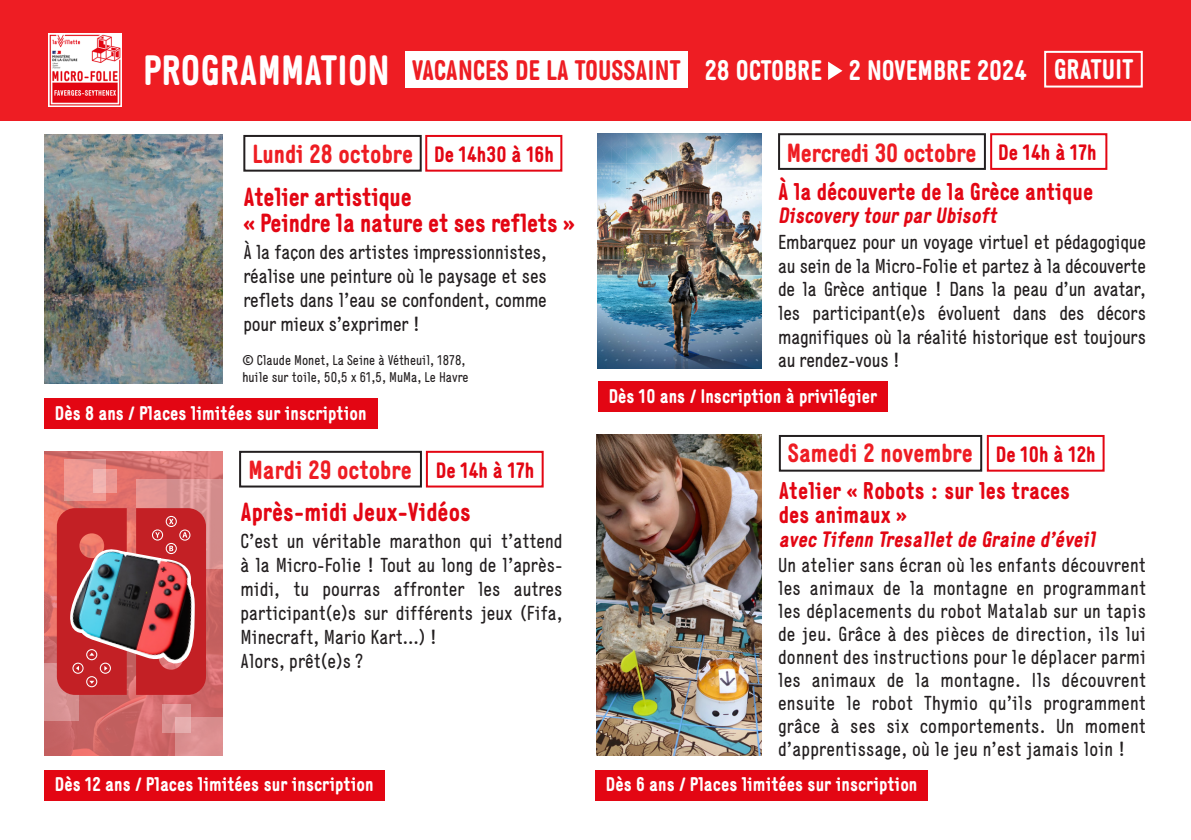
<style>
.page{position:relative;width:1191px;height:840px;background:#fff}
.page>*{position:absolute;margin:0;border:0;box-sizing:border-box;transform-origin:0 0}
.t1{font:700 42px "Generika";color:#fff}
.t2{font:700 28px "Generika";color:#fff}
.t3{font:700 28px "Generika";color:#ee1d23}
.t4{font:700 26px "Generika";letter-spacing:-.01em;color:#e30613}
.t5{font:700 26px "Generika";color:#ee1d23}
.t6{font:700 24px "Generika";letter-spacing:.005em;color:#e30613}
.t7{font:italic 700 22px "Generika";letter-spacing:.005em;color:#e30613}
.t8{font:700 22px "Generika";color:#e30613}
.t9{font:20px/23px "Generika";color:#231f20;text-align:justify}
.t10{font:700 19.6px "Generika";color:#fff}
.t11{font:14px "Generika";color:#231f20}
</style>
<div class="page">
<div style="left:243px;top:135px;width:179px;height:36px;border:2px solid #231f20"></div>
<div style="left:425px;top:135px;width:137px;height:36px;border:2px solid #e30613"></div>
<div style="left:44px;top:397px;width:334px;height:31px;background:#e30613"></div>
<div style="left:239px;top:450px;width:183px;height:37px;border:2px solid #231f20"></div>
<div style="left:426px;top:450px;width:117px;height:37px;border:2px solid #e30613"></div>
<div style="left:778px;top:133px;width:208px;height:37px;border:2px solid #231f20"></div>
<div style="left:990px;top:133px;width:117px;height:37px;border:2px solid #e30613"></div>
<div style="left:598px;top:380px;width:289px;height:31px;background:#e30613"></div>
<div style="left:986px;top:434px;width:118px;height:37px;border:2px solid #e30613"></div>
<div style="left:595px;top:769px;width:332px;height:31px;background:#e30613"></div>
<div style="left:779px;top:434px;width:203px;height:37px;border:2px solid #231f20"></div>
<img style="left:597px;top:434px;width:164px;height:321px">
<div style="left:44px;top:769px;width:341px;height:31px;background:#e30613"></div>
<div style="left:0;top:0;width:1191px;height:120px;background:#ee1d23"></div>
<img style="left:48px;top:33px;width:73px;height:73px">
<div style="left:405px;top:51px;width:283px;height:36px;background:#fff"></div>
<svg style="left:828px;top:62px;width:14px;height:18px"></svg>
<div style="left:1044px;top:51px;width:98px;height:36px;border:2px solid #fff"></div>
<img style="left:44px;top:135px;width:178px;height:248px">
<img style="left:598px;top:133px;width:163px;height:235px">
<svg style="left:44px;top:451px;width:178px;height:304px;background:#da7471"></svg>
<svg style="left:65px;top:459px;width:41px;height:34px"></svg>
<svg style="left:136px;top:479px;width:86px;height:14px"></svg>
<svg style="left:57px;top:721px;width:118px;height:34px;background:#cb6565"></svg>
<img style="left:44px;top:493px;width:178px;height:228px">
<svg style="left:163px;top:704px;width:28px;height:28px"></svg>
<svg style="left:175px;top:717px;width:47px;height:38px;background:#dd9495"></svg>
<svg style="left:93px;top:469px;width:23px;height:23px"></svg>
<p class="t1" style="left:143px;top:46px;width:248px">PROGRAMMATION</p>
<p class="t3" style="left:412px;top:53px;width:270px">VACANCES DE LA TOUSSAINT</p>
<p class="t2" style="left:704px;top:53px;width:323px">28 OCTOBRE 2 NOVEMBRE 2024</p>
<p class="t2" style="left:1053px;top:52px;width:81px">GRATUIT</p>
<p class="t5" style="left:252px;top:139px;width:162px">Lundi 28 octobre</p>
<p class="t8" style="left:434px;top:141px;width:121px">De 14h30 à 16h</p>
<p class="t4" style="left:243px;top:181px;width:170px">Atelier artistique</p>
<p class="t4" style="left:243px;top:207px;width:333px">« Peindre la nature et ses reflets »</p>
<p class="t9" style="left:243px;top:240px;width:305px;line-height:24px">À la façon des artistes impressionnistes, réalise une peinture où le paysage et ses reflets dans l’eau se confondent, comme pour mieux s’exprimer !</p>
<p class="t11" style="left:242px;top:352px;width:225px">© Claude Monet, La Seine à Vétheuil, 1878,</p>
<p class="t11" style="left:242px;top:369px;width:228px">huile sur toile, 50,5 x 61,5, MuMa, Le Havre</p>
<p class="t10" style="left:55px;top:401px;width:313px">Dès 8 ans / Places limitées sur inscription</p>
<p class="t5" style="left:248px;top:454px;width:165px">Mardi 29 octobre</p>
<p class="t8" style="left:436px;top:456px;width:100px">De 14h à 17h</p>
<p class="t4" style="left:240px;top:496px;width:232px">Après-midi Jeux-Vidéos</p>
<p class="t9" style="left:240px;top:529px;width:323px;line-height:24px">C’est un véritable marathon qui t’attend à la Micro-Folie ! Tout au long de l’après&shy;midi, tu pourras affronter les autres participant(e)s sur différents jeux (Fifa, Minecraft, Mario Kart…) !</p>
<p class="t9" style="left:240px;top:649px;width:124px">Alors, prêt(e)s ?</p>
<p class="t10" style="left:55px;top:772px;width:320px">Dès 12 ans / Places limitées sur inscription</p>
<p class="t5" style="left:787px;top:137px;width:191px">Mercredi 30 octobre</p>
<p class="t8" style="left:998px;top:139px;width:100px">De 14h à 17h</p>
<p class="t6" style="left:778px;top:177px;width:317px">À la découverte de la Grèce antique</p>
<p class="t7" style="left:778px;top:202px;width:220px">Discovery tour par Ubisoft</p>
<p class="t9" style="left:778px;top:230px;width:369px;line-height:23.6px">Embarquez pour un voyage virtuel et pédagogique au sein de la Micro-Folie et partez à la découverte de la Grèce antique ! Dans la peau d’un avatar, les participant(e)s évoluent dans des décors magnifiques où la réalité historique est toujours au rendez-vous !</p>
<p class="t10" style="left:609px;top:384px;width:270px">Dès 10 ans / Inscription à privilégier</p>
<p class="t5" style="left:788px;top:437px;width:186px">Samedi 2 novembre</p>
<p class="t8" style="left:995px;top:441px;width:101px">De 10h à 12h</p>
<p class="t6" style="left:779px;top:475px;width:293px">Atelier « Robots : sur les traces</p>
<p class="t6" style="left:779px;top:499px;width:129px">des animaux »</p>
<p class="t7" style="left:779px;top:525px;width:318px">avec Tifenn Tresallet de Graine d’éveil</p>
<p class="t9" style="left:778px;top:553px;width:369px">Un atelier sans écran où les enfants découvrent les animaux de la montagne en programmant les déplacements du robot Matalab sur un tapis de jeu. Grâce à des pièces de direction, ils lui donnent des instructions pour le déplacer parmi les animaux de la montagne. Ils découvrent ensuite le robot Thymio qu’ils programment grâce à ses six comportements. Un moment d’apprentissage, où le jeu n’est jamais loin !</p>
<p class="t10" style="left:606px;top:772px;width:313px">Dès 6 ans / Places limitées sur inscription</p>
</div>
